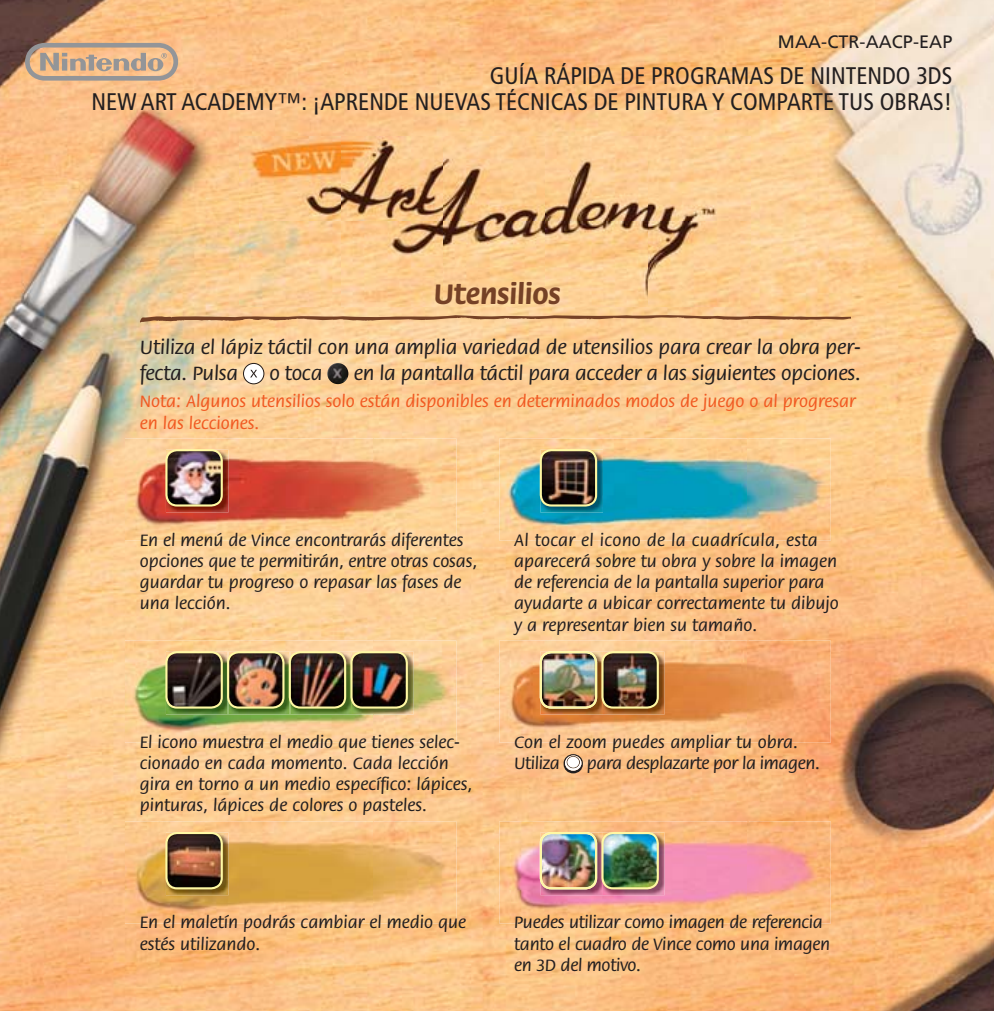
<style>
.page{position:relative;width:994px;height:1011px;background:#fff}
.page>*{position:absolute;margin:0;border:0;box-sizing:border-box;transform-origin:0 0}
.t1{font:700 30px "Flora LT";color:#754126}
.t2{font:condensed 24px/25.5px "Frutiger LT";color:#231f20;text-align:right}
.t3{font:500 21px/25.5px "Flora LT";letter-spacing:-.01em;color:#231f20}
.t4{font:500 18px/21.3px "Flora LT";color:#231f20}
.t5{font:500 18px/21.3px "Flora LT";color:#f15a22}
.t6{font:500 18px "Flora LT";letter-spacing:-.02em;color:#231f20}
.t7{font:18px "Frutiger LT";letter-spacing:.005em;color:#231f20}
</style>
<div class="page">
<img style="left:0;top:0;width:994px;height:1011px">
<svg style="left:25px;top:43px;width:153px;height:38px;background:#c9aa8e"></svg>
<img style="left:240px;top:136px;width:510px;height:170px">
<img style="left:125px;top:438px;width:331px;height:102px">
<img style="left:125px;top:640px;width:331px;height:102px">
<img style="left:125px;top:821px;width:331px;height:102px">
<img style="left:499px;top:438px;width:331px;height:102px">
<img style="left:499px;top:640px;width:331px;height:102px">
<img style="left:499px;top:821px;width:331px;height:102px">
<img style="left:166px;top:449px;width:63px;height:63px">
<img style="left:166px;top:450px;width:56px;height:55px;border-radius:11px">
<div style="left:165px;top:449px;width:58px;height:57px;border:2px solid #fff8a3;border-radius:11px"></div>
<img style="left:166px;top:651px;width:247px;height:63px">
<img style="left:166px;top:652px;width:56px;height:55px;border-radius:11px">
<div style="left:165px;top:651px;width:58px;height:57px;border:2px solid #fff8a3;border-radius:11px"></div>
<img style="left:166px;top:832px;width:63px;height:63px">
<img style="left:166px;top:833px;width:56px;height:55px;border-radius:11px">
<div style="left:165px;top:832px;width:58px;height:57px;border:2px solid #fff8a3;border-radius:11px"></div>
<img style="left:540px;top:449px;width:63px;height:63px">
<img style="left:541px;top:450px;width:55px;height:55px;border-radius:11px">
<div style="left:540px;top:449px;width:57px;height:57px;border:2px solid #fff8a3;border-radius:11px"></div>
<img style="left:540px;top:651px;width:124px;height:63px">
<img style="left:539px;top:651px;width:58px;height:57px">
<img style="left:540px;top:832px;width:124px;height:63px">
<img style="left:539px;top:832px;width:58px;height:57px">
<img style="left:228px;top:651px;width:1px;height:63px">
<img style="left:229px;top:652px;width:54px;height:55px">
<div style="left:227px;top:651px;width:57px;height:57px;border:2px solid #fff8a3;border-radius:11px"></div>
<img style="left:602px;top:651px;width:1px;height:63px">
<img style="left:603px;top:652px;width:54px;height:55px">
<div style="left:601px;top:651px;width:58px;height:57px;border:2px solid #fff8a3;border-radius:11px"></div>
<img style="left:602px;top:832px;width:1px;height:63px">
<img style="left:603px;top:833px;width:54px;height:55px">
<div style="left:601px;top:832px;width:58px;height:57px;border:2px solid #fff8a3;border-radius:11px"></div>
<img style="left:289px;top:651px;width:1px;height:63px">
<img style="left:290px;top:652px;width:55px;height:55px">
<div style="left:289px;top:651px;width:57px;height:57px;border:2px solid #fff8a3;border-radius:11px"></div>
<img style="left:351px;top:651px;width:1px;height:63px">
<img style="left:352px;top:652px;width:55px;height:55px">
<div style="left:350px;top:651px;width:58px;height:57px;border:2px solid #fff8a3;border-radius:11px"></div>
<svg style="left:140px;top:315px;width:710px;height:7px;background:#c29165"></svg>
<div style="left:243px;top:363px;width:21px;height:21px;background:#fff;border-radius:50%"></div>
<div style="left:243px;top:363px;width:21px;height:21px;border:1px solid #241b17;border-radius:50%"></div>
<svg style="left:250px;top:370px;width:7px;height:7px"></svg>
<img style="left:327px;top:363px;width:21px;height:21px;border-radius:50%">
<svg style="left:563px;top:754px;width:20px;height:19px"></svg>
<div style="left:567px;top:756px;width:12px;height:11px;background:#fff;border-radius:50%"></div>
<p class="t7" style="left:778px;top:31px;width:176px">MAA-CTR-AACP-EAP</p>
<p class="t2" style="left:92px;top:66px;width:862px">GUÍA RÁPIDA DE PROGRAMAS DE NINTENDO 3DS<br>NEW ART ACADEMY™: ¡APRENDE NUEVAS TÉCNICAS DE PINTURA Y COMPARTE TUS OBRAS!</p>
<p class="t1" style="left:434px;top:279px;width:128px">Utensilios</p>
<p class="t3" style="left:140px;top:335px;width:722px">Utiliza el lápiz táctil con una amplia variedad de utensilios para crear la obra per&shy;fecta. Pulsa</p>
<p class="t3" style="left:269px;top:361px;width:54px">o toca</p>
<p class="t3" style="left:354px;top:361px;width:509px">en la pantalla táctil para acceder a las siguientes opciones.</p>
<p class="t5" style="left:140px;top:391px;width:717px">Nota: Algunos utensilios solo están disponibles en determinados modos de juego o al progresar en las lecciones.</p>
<p class="t4" style="left:140px;top:529px;width:339px">En el menú de Vince encontrarás diferentes opciones que te permitirán, entre otras cosas, guardar tu progreso o repasar las fases de una lección.</p>
<p class="t4" style="left:514px;top:529px;width:326px">Al tocar el icono de la cuadrícula, esta aparecerá sobre tu obra y sobre la imagen de referencia de la pantalla superior para ayudarte a ubicar correctamente tu dibujo y a representar bien su tamaño.</p>
<p class="t4" style="left:140px;top:731px;width:334px">El icono muestra el medio que tienes selec&shy;cionado en cada momento. Cada lección gira en torno a un medio específico: lápices, pinturas, lápices de colores o pasteles.</p>
<p class="t4" style="left:514px;top:731px;width:285px">Con el zoom puedes ampliar tu obra.<br>Utiliza</p>
<p class="t6" style="left:587px;top:754px;width:235px">para desplazarte por la imagen.</p>
<p class="t4" style="left:140px;top:912px;width:328px">En el maletín podrás cambiar el medio que estés utilizando.</p>
<p class="t4" style="left:514px;top:912px;width:317px">Puedes utilizar como imagen de referencia tanto el cuadro de Vince como una imagen en 3D del motivo.</p>
</div>
